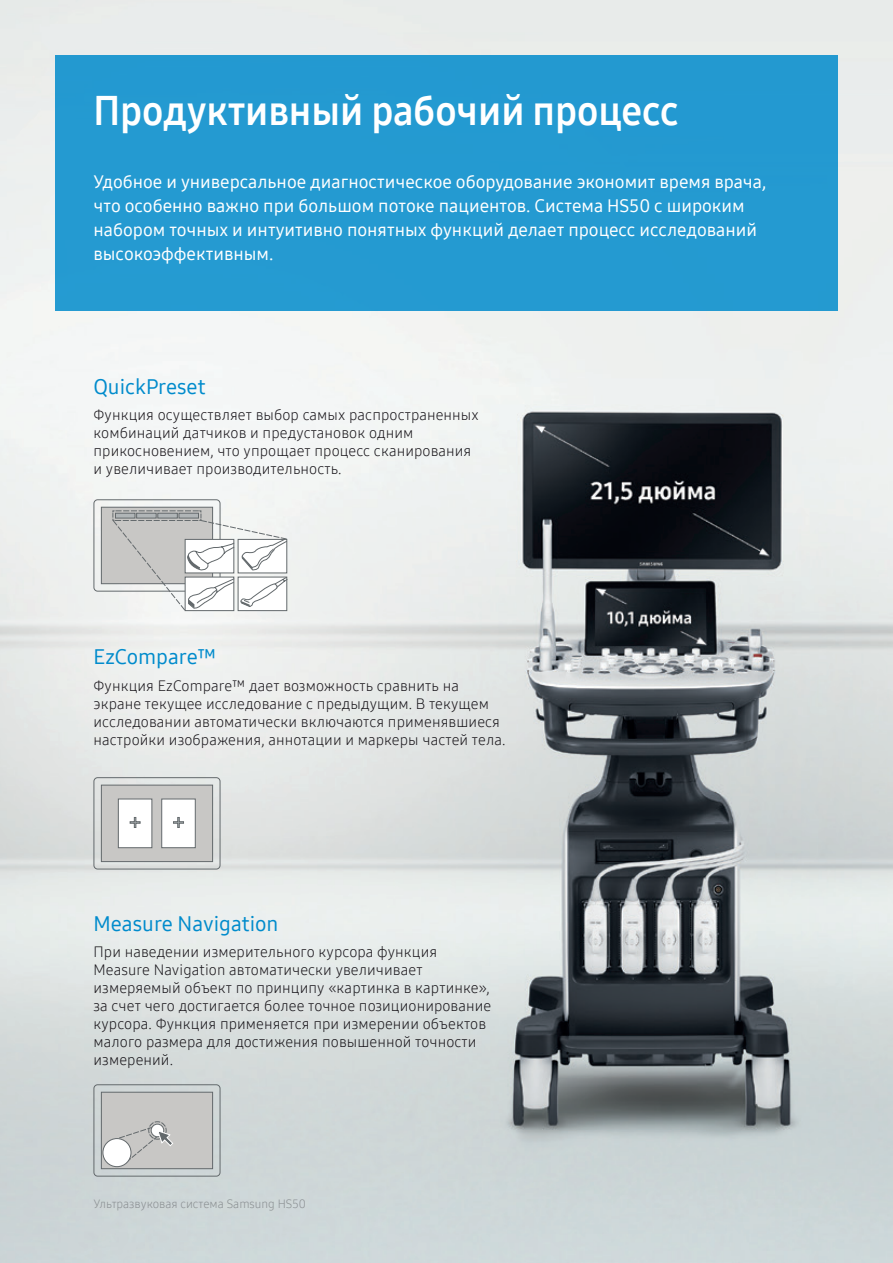
<style>
.page{position:relative;width:893px;height:1263px;background:#fff}
.page>*{position:absolute;margin:0;border:0;box-sizing:border-box;transform-origin:0 0}
.t1{font:40.5px "Samsung One 700";color:#fff;scale:.96 1}
.t2{font:21px "Samsung One 500";color:#008bcc}
.t3{font:18px/24px "Samsung One 500";color:#fff}
.t4{font:15px/18px "Samsung One 300";letter-spacing:.005em;color:#171419}
.t5{font:12px "Samsung One 300";color:#898e91}
</style>
<div class="page">
<img style="left:0;top:0;width:893px;height:1263px">
<div style="left:55px;top:55px;width:783px;height:255px;background:#249ad1"></div>
<div style="left:94px;top:499px;width:126px;height:92px;border:1px solid #63696c;border-radius:4px"></div>
<div style="left:101px;top:507px;width:112px;height:77px;background:#c8c7c5;border:1px solid #63696c"></div>
<svg style="left:112px;top:510px;width:176px;height:101px"></svg>
<div style="left:94px;top:777px;width:126px;height:92px;border:1px solid #63696c;border-radius:4px"></div>
<div style="left:101px;top:785px;width:112px;height:77px;background:#c8c7c5;border:1px solid #63696c"></div>
<div style="left:118px;top:799px;width:34px;height:49px;background:#fff;border:1px solid #63696c"></div>
<div style="left:161px;top:799px;width:35px;height:49px;background:#fff;border:1px solid #63696c"></div>
<svg style="left:129px;top:817px;width:12px;height:11px"></svg>
<svg style="left:173px;top:817px;width:11px;height:11px"></svg>
<div style="left:94px;top:1084px;width:126px;height:92px;border:1px solid #63696c;border-radius:4px"></div>
<div style="left:101px;top:1092px;width:112px;height:77px;background:#c8c7c5;border:1px solid #63696c"></div>
<div style="left:103px;top:1138px;width:28px;height:29px;background:#fff;border-radius:50%"></div>
<div style="left:103px;top:1138px;width:28px;height:29px;border:1px solid #63696c;border-radius:50%"></div>
<svg style="left:111px;top:1121px;width:62px;height:42px"></svg>
<h1 class="t1" style="left:94px;top:84px;width:611px">Продуктивный рабочий процесс</h1>
<p class="t3" style="left:94px;top:170px;width:674px">Удобное и универсальное диагностическое оборудование экономит время врача, что особенно важно при большом потоке пациентов. Система HS50 с широким набором точных и интуитивно понятных функций делает процесс исследований высокоэффективным.</p>
<h2 class="t2" style="left:94px;top:372px;width:114px">QuickPreset</h2>
<p class="t4" style="left:94px;top:406px;width:387px">Функция осуществляет выбор самых распространенных комбинаций датчиков и предустановок одним прикосновением, что упрощает процесс сканирования и увеличивает производительность.</p>
<h2 class="t2" style="left:94px;top:643px;width:124px">EzCompare™</h2>
<p class="t4" style="left:94px;top:676px;width:413px">Функция EzCompare™ дает возможность сравнить на экране текущее исследование с предыдущим. В текущем исследовании автоматически включаются применявшиеся настройки изображения, аннотации и маркеры частей тела.</p>
<h2 class="t2" style="left:94px;top:909px;width:186px">Measure Navigation</h2>
<p class="t4" style="left:94px;top:943px;width:399px">При наведении измерительного курсора функция Measure Navigation автоматически увеличивает измеряемый объект по принципу «картинка в картинке», за счет чего достигается более точное позиционирование курсора. Функция применяется при измерении объектов малого размера для достижения повышенной точности измерений.</p>
<p class="t5" style="left:94px;top:1195px;width:214px">Ультразвуковая система Samsung HS50</p>
</div>
